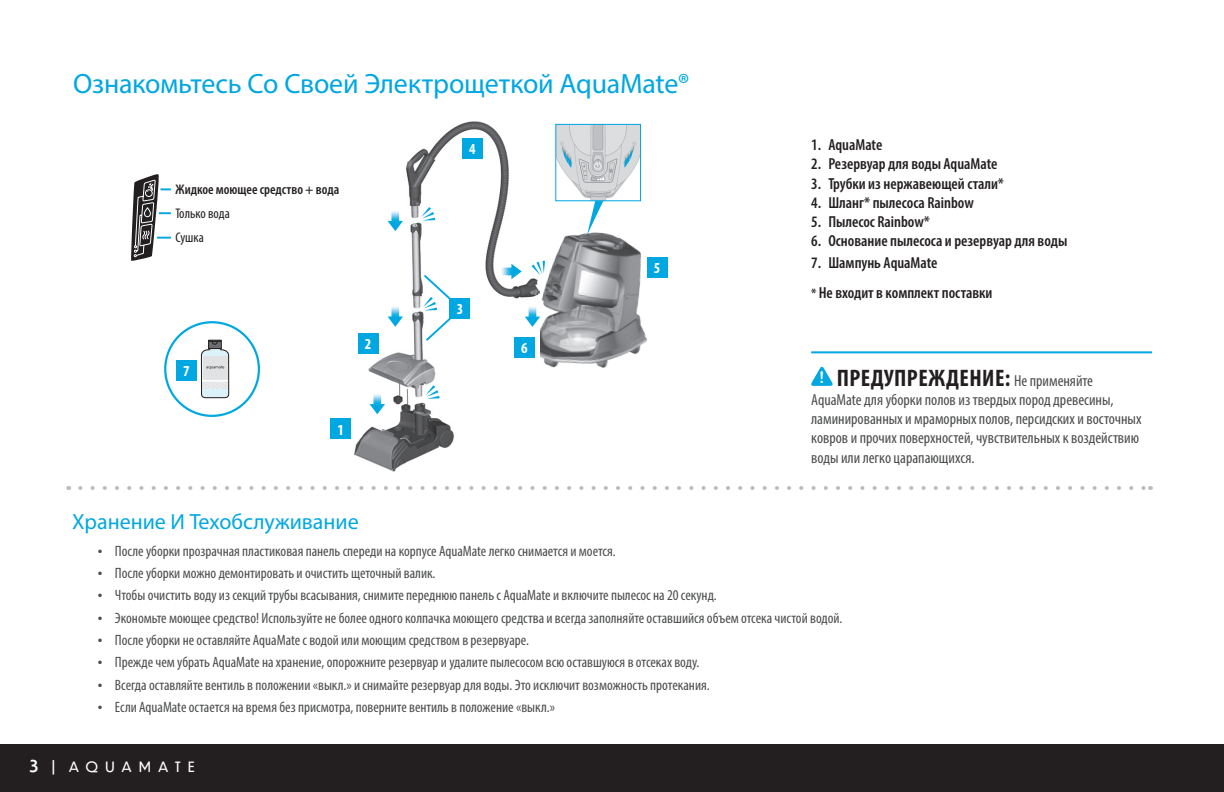
<style>
.page{position:relative;width:1224px;height:792px;background:#fff}
.page>*{position:absolute;margin:0;border:0;box-sizing:border-box;transform-origin:0 0}
.t1{font:28px "Myriad Pro";letter-spacing:-.01em;color:#00a7e1}
.t2{font:700 condensed 24px "Myriad Pro";letter-spacing:.02em;color:#231f20}
.t3{font:22px "Myriad Pro";color:#00a7e1}
.t4{font:600 condensed 16px/30.6px "Myriad Pro";color:#231f20}
.t5{font:condensed 16px/19.2px "Myriad Pro";color:#4b4c4d}
.t6{font:700 condensed 15.4px "Myriad Pro";color:#fff}
.t7{font:condensed 15px "Myriad Pro";color:#4b4c4d}
.t8{font:600 condensed 14px "Myriad Pro";color:#231f20}
.t9{font:condensed 14px/24px "Myriad Pro";color:#231f20}
.t10{font:14px "Dunbar Text";letter-spacing:.5em;color:#fff}
.s1{font-size:14px}
.s2{font-family:"Arial Rounded MT Bold";font-weight:400;font-stretch:normal;font-size:16.2px;color:#fff}
.s3{font-weight:400;font-size:16px;color:#4b4c4d}
.s4{font-size:18px}
.s5{font-family:"Dunbar Tall";font-weight:500;font-size:16px}
</style>
<div class="page">
<div style="left:0;top:744px;width:1224px;height:48px;background:#231f20"></div>
<img style="left:540px;top:233px;width:107px;height:135px">
<img style="left:354px;top:121px;width:186px;height:351px">
<svg style="left:131px;top:174px;width:40px;height:87px"></svg>
<svg style="left:201px;top:340px;width:28px;height:59px;background:#c9cdd0"></svg>
<div style="left:164px;top:321px;width:96px;height:96px;border:2px solid #00a7e1;border-radius:50%"></div>
<svg style="left:80px;top:486px;width:1064px;height:4px"></svg>
<div style="left:462px;top:138px;width:21px;height:21px;background:#00a7e1"></div>
<div style="left:450px;top:298px;width:20px;height:21px;background:#00a7e1"></div>
<div style="left:514px;top:337px;width:21px;height:21px;background:#00a7e1"></div>
<div style="left:358px;top:333px;width:21px;height:21px;background:#00a7e1"></div>
<div style="left:176px;top:360px;width:21px;height:21px;background:#00a7e1"></div>
<div style="left:330px;top:418px;width:21px;height:21px;background:#00a7e1"></div>
<svg style="left:499px;top:264px;width:23px;height:15px"></svg>
<svg style="left:388px;top:208px;width:15px;height:23px"></svg>
<svg style="left:388px;top:304px;width:15px;height:23px"></svg>
<svg style="left:370px;top:391px;width:15px;height:23px"></svg>
<svg style="left:421px;top:207px;width:14px;height:14px"></svg>
<svg style="left:422px;top:273px;width:34px;height:69px"></svg>
<svg style="left:426px;top:385px;width:14px;height:14px"></svg>
<svg style="left:811px;top:366px;width:22px;height:20px"></svg>
<hr style="left:811px;top:351px;width:341px;height:2px;background:#00a7e1">
<div style="left:647px;top:257px;width:21px;height:21px;background:#00a7e1"></div>
<svg style="left:525px;top:304px;width:15px;height:23px"></svg>
<svg style="left:532px;top:261px;width:13px;height:14px"></svg>
<svg style="left:587px;top:201px;width:17px;height:34px"></svg>
<img style="left:558px;top:126px;width:81px;height:73px">
<svg style="left:562px;top:148px;width:9px;height:19px"></svg>
<svg style="left:624px;top:148px;width:10px;height:19px"></svg>
<svg style="left:594px;top:162px;width:8px;height:8px"></svg>
<div style="left:556px;top:124px;width:85px;height:77px;border:1px solid #00a7e1"></div>
<h1 class="t1" style="left:73px;top:66px;width:618px">Ознакомьтесь Со Своей Электрощеткой AquaMate®</h1>
<p class="t8" style="left:176px;top:180px;width:165px">Жидкое моющее средство + вода</p>
<p class="t9" style="left:176px;top:201px;width:56px">Только вода<br>Сушка</p>
<p class="t6" style="left:183px;top:363px;width:8px">7</p>
<p class="t6" style="left:365px;top:336px;width:8px">2</p>
<p class="t6" style="left:337px;top:421px;width:8px">1</p>
<p class="t6" style="left:469px;top:141px;width:8px">4</p>
<p class="t6" style="left:457px;top:301px;width:8px">3</p>
<p class="t6" style="left:521px;top:340px;width:8px">6</p>
<p class="t6" style="left:654px;top:259px;width:8px">5</p>
<p class="t4" style="left:811px;top:129px;width:73px">1. AquaMate</p>
<p class="t4" style="left:811px;top:149px;width:188px">2. Резервуар для воды AquaMate</p>
<p class="t4" style="left:811px;top:168px;width:194px">3. Трубки из нержавеющей стали*</p>
<p class="t4" style="left:811px;top:187px;width:164px">4. Шланг* пылесоса Rainbow</p>
<p class="t4" style="left:811px;top:206px;width:120px">5. Пылесос Rainbow*</p>
<p class="t4" style="left:811px;top:225px;width:258px">6. Основание пылесоса и резервуар для воды</p>
<p class="t4" style="left:811px;top:247px;width:183px">7. Шампунь AquaMate<br><span class="s1">*</span> Не входит в комплект поставки</p>
<h2 class="t2" style="left:819px;top:365px;width:275px"><span class="s2">!</span> ПРЕДУПРЕЖДЕНИЕ: <span class="s3">Не применяйте</span></h2>
<p class="t5" style="left:811px;top:390px;width:332px">AquaMate для уборки полов из твердых пород древесины, ламинированных и мраморных полов, персидских и восточных ковров и прочих поверхностей, чувствительных к воздействию воды или легко царапающихся.</p>
<h3 class="t3" style="left:72px;top:508px;width:288px">Хранение И Техобслуживание</h3>
<p class="t7" style="left:98px;top:542px;width:520px"><span class="s4">•</span> После уборки прозрачная пластиковая панель спереди на корпусе AquaMate легко снимается и моется.</p>
<p class="t7" style="left:98px;top:564px;width:339px"><span class="s4">•</span> После уборки можно демонтировать и очистить щеточный валик.</p>
<p class="t7" style="left:98px;top:586px;width:621px"><span class="s4">•</span> Чтобы очистить воду из секций трубы всасывания, снимите переднюю панель с AquaMate и включите пылесос на 20 секунд.</p>
<p class="t7" style="left:98px;top:609px;width:746px"><span class="s4">•</span> Экономьте моющее средство! Используйте не более одного колпачка моющего средства и всегда заполняйте оставшийся объем отсека чистой водой.</p>
<p class="t7" style="left:98px;top:631px;width:433px"><span class="s4">•</span> После уборки не оставляйте AquaMate с водой или моющим средством в резервуаре.</p>
<p class="t7" style="left:98px;top:653px;width:603px"><span class="s4">•</span> Прежде чем убрать AquaMate на хранение, опорожните резервуар и удалите пылесосом всю оставшуюся в отсеках воду.</p>
<p class="t7" style="left:98px;top:675px;width:613px"><span class="s4">•</span> Всегда оставляйте вентиль в положении «выкл.» и снимайте резервуар для воды. Это исключит возможность протекания.</p>
<p class="t7" style="left:98px;top:698px;width:459px"><span class="s4">•</span> Если AquaMate остается на время без присмотра, поверните вентиль в положение «выкл.»</p>
<p class="t10" style="left:30px;top:757px;width:167px"><span class="s5">3 |</span> AQUAMATE</p>
</div>
